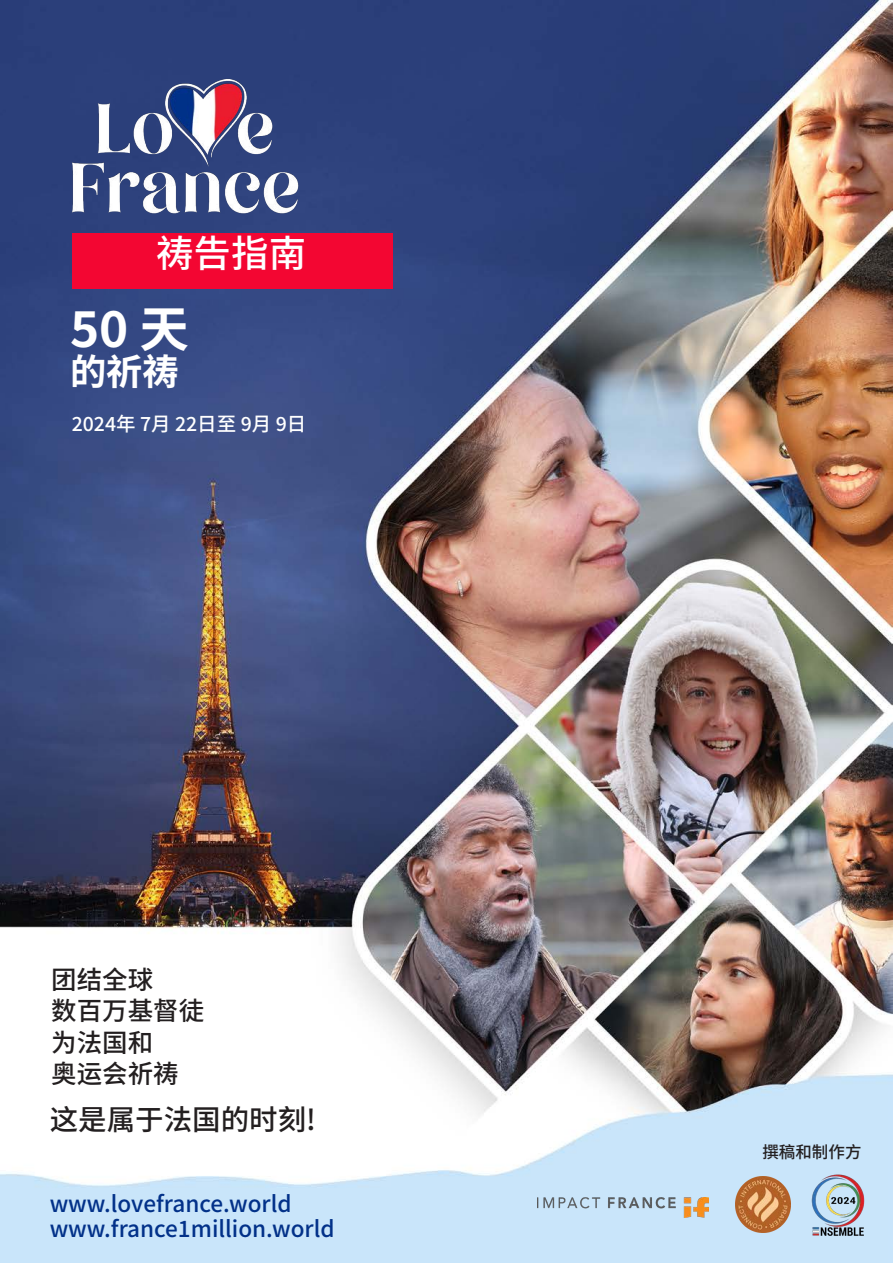
<style>
.page{position:relative;width:893px;height:1263px;background:#fff}
.page>*{position:absolute;margin:0;border:0;box-sizing:border-box;transform-origin:0 0}
.t1{font:700 49.5px "Source Han Sans CN";color:#fff}
.t2{font:500 37.5px "Source Han Sans CN";color:#fff}
.t3{font:700 36.3px "Source Han Sans CN";color:#fff}
.t4{font:500 28.5px "Source Han Sans CN";color:#231f20}
.t5{font:500 25.5px "Source Han Sans CN";color:#231f20}
.t6{font:500 22.5px "Source Han Sans CN";color:#023189}
.t7{font:500 19.5px "Source Han Sans CN";color:#fff}
.t8{font:500 16.5px "Source Han Sans CN";color:#231f20}
</style>
<div class="page">
<img style="left:0;top:0;width:893px;height:1263px">
<img style="left:537px;top:1197px;width:172px;height:20px">
<img style="left:736px;top:1177px;width:55px;height:55px">
<img style="left:811px;top:1175px;width:53px;height:61px">
<div style="left:72px;top:233px;width:320px;height:55px;background:#f30632"></div>
<img style="left:61px;top:71px;width:249px;height:143px">
<p class="t2" style="left:156px;top:232px;width:152px">祷告指南</p>
<p class="t1" style="left:70px;top:301px;width:121px">50 天</p>
<p class="t3" style="left:70px;top:351px;width:110px">的祈祷</p>
<p class="t7" style="left:72px;top:413px;width:236px">2024年 7月 22日至 9月 9日</p>
<p class="t5" style="left:51px;top:965px;width:103px">团结全球</p>
<p class="t5" style="left:51px;top:997px;width:154px">数百万基督徒</p>
<p class="t5" style="left:51px;top:1028px;width:103px">为法国和</p>
<p class="t5" style="left:51px;top:1060px;width:129px">奥运会祈祷</p>
<p class="t4" style="left:50px;top:1104px;width:268px">这是属于法国的时刻!</p>
<p class="t6" style="left:50px;top:1191px;width:243px">www.lovefrance.world</p>
<p class="t6" style="left:50px;top:1216px;width:286px">www.france1million.world</p>
<p class="t8" style="left:762px;top:1143px;width:101px">撰稿和制作方</p>
</div>
